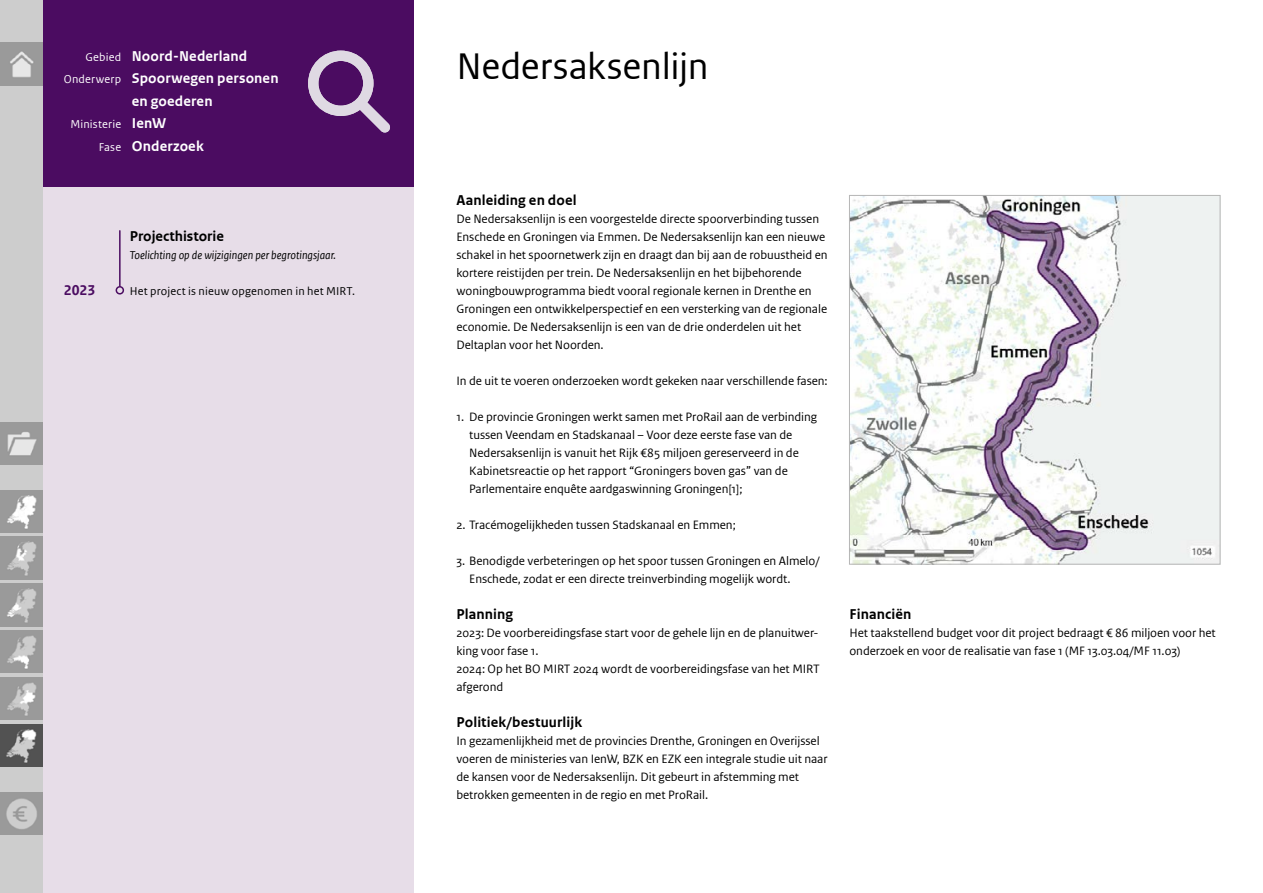
<style>
.page{position:relative;width:1263px;height:893px;background:#fff}
.page>*{position:absolute;margin:0;border:0;box-sizing:border-box;transform-origin:0 0}
._03_RO_Hoofdkop{font:39px "Rijksoverheid Sans Web Text";letter-spacing:-.005em;color:#000}
.RO_Kader_Onderwerp_wit{font:700 15px/22.5px "Rijksoverheid Sans Web Text";letter-spacing:.01em;color:#fff;text-align:center}
._05_RO_Alineakop{font:700 15px "Rijksoverheid Sans Web Text";letter-spacing:.005em;color:#000}
._05_RO_Alineakop__-_H2_voor_TG{font:700 15px "Rijksoverheid Sans Web Text";letter-spacing:.01em;color:#000}
._13_RO_Kader_Kop_zwart{font:700 15px "Rijksoverheid Sans Web Text";color:#000}
._15_RO_Kader_Broodtekst_zwart{font:700 15px "Rijksoverheid Sans Web Text";color:#4b0c61}
._09_RO_Broodtekst{font:12.75px/18px "Rijksoverheid Sans Web Text";letter-spacing:-.005em;color:#000}
._14_RO_Kader_Subkop{font:italic 12px "Rijksoverheid Sans Web Text";color:#000}
._15_RO_Kader_Broodtekst_zwart-2{font:12px "Rijksoverheid Sans Web Text";letter-spacing:.015em;color:#000}
.RO_Kader_Onderwerp_wit-2{font:12px "Rijksoverheid Sans Web Text";letter-spacing:.01em;color:#fff}
.s1{font-weight:400;font-size:12px}
.s2{font-weight:700;font-size:15px}
</style>
<div class="page">
<div style="left:0;top:187px;width:414px;height:706px;background:#e7dde8"></div>
<div style="left:0;top:0;width:414px;height:187px;background:#4b0c61"></div>
<hr style="left:119px;top:231px;width:2px;height:57px;background:#4b0c61">
<div style="left:116px;top:286px;width:8px;height:9px;border:2px solid #4b0c61;border-radius:50%"></div>
<svg style="left:308px;top:51px;width:82px;height:82px"></svg>
<img style="left:851px;top:197px;width:367px;height:365px">
<div style="left:849px;top:195px;width:371px;height:369px;border:1px solid #b6b6b6"></div>
<div style="left:0;top:0;width:43px;height:893px;background:#cdcdcd"></div>
<img style="left:0;top:43px;width:42px;height:42px">
<img style="left:0;top:422px;width:42px;height:43px">
<img style="left:0;top:490px;width:42px;height:43px">
<img style="left:0;top:537px;width:42px;height:42px">
<img style="left:0;top:584px;width:42px;height:42px">
<img style="left:0;top:630px;width:42px;height:43px">
<img style="left:0;top:677px;width:42px;height:43px">
<img style="left:0;top:724px;width:42px;height:42px">
<img style="left:0;top:792px;width:42px;height:42px">
<p class="RO_Kader_Onderwerp_wit" style="left:85px;top:45px;width:163px"><span class="s1">Gebied</span> Noord-Nederland</p>
<p class="RO_Kader_Onderwerp_wit" style="left:64px;top:67px;width:216px"><span class="s1">Onderwerp</span> Spoorwegen personen en goederen</p>
<p class="RO_Kader_Onderwerp_wit-2" style="left:70px;top:117px;width:97px">Ministerie <span class="s2">IenW</span></p>
<p class="RO_Kader_Onderwerp_wit" style="left:99px;top:135px;width:107px"><span class="s1">Fase</span> Onderzoek</p>
<p class="_13_RO_Kader_Kop_zwart" style="left:130px;top:227px;width:96px">Projecthistorie</p>
<p class="_14_RO_Kader_Subkop" style="left:130px;top:248px;width:208px">Toelichting op de wijzigingen per begrotingsjaar.</p>
<p class="_15_RO_Kader_Broodtekst_zwart" style="left:64px;top:281px;width:33px">2023</p>
<p class="_15_RO_Kader_Broodtekst_zwart-2" style="left:130px;top:284px;width:227px">Het project is nieuw opgenomen in het MIRT.</p>
<h1 class="_03_RO_Hoofdkop" style="left:456px;top:43px;width:254px">Nedersaksenlijn</h1>
<h2 class="_05_RO_Alineakop__-_H2_voor_TG" style="left:456px;top:191px;width:122px">Aanleiding en doel</h2>
<p class="_09_RO_Broodtekst" style="left:456px;top:209px;width:373px">De Nedersaksenlijn is een voorgestelde directe spoorverbinding tussen Enschede en Groningen via Emmen. De Nedersaksenlijn kan een nieuwe schakel in het spoornetwerk zijn en draagt dan bij aan de robuustheid en kortere reistijden per trein. De Nedersaksenlijn en het bijbehorende woningbouwprogramma biedt vooral regionale kernen in Drenthe en Groningen een ontwikkelperspectief en een versterking van de regionale economie. De Nedersaksenlijn is een van de drie onderdelen uit het Deltaplan voor het Noorden.</p>
<p class="_09_RO_Broodtekst" style="left:456px;top:371px;width:373px">In de uit te voeren onderzoeken wordt gekeken naar verschillende fasen:</p>
<p class="_09_RO_Broodtekst" style="left:469px;top:407px;width:349px;text-indent:-13px">1. De provincie Groningen werkt samen met ProRail aan de verbinding tussen Veendam en Stadskanaal – Voor deze eerste fase van de Nedersaksenlijn is vanuit het Rijk €85 miljoen gereserveerd in de Kabinetsreactie op het rapport “Groningers boven gas” van de Parlementaire enquête aardgaswinning Groningen[1];</p>
<p class="_09_RO_Broodtekst" style="left:456px;top:515px;width:281px">2. Tracémogelijkheden tussen Stadskanaal en Emmen;</p>
<p class="_09_RO_Broodtekst" style="left:469px;top:551px;width:352px;text-indent:-13px">3. Benodigde verbeteringen op het spoor tussen Groningen en Almelo/<br>Enschede, zodat er een directe treinverbinding mogelijk wordt.</p>
<h3 class="_05_RO_Alineakop" style="left:456px;top:605px;width:58px">Planning</h3>
<p class="_09_RO_Broodtekst" style="left:456px;top:623px;width:365px">2023: De voorbereidingsfase start voor de gehele lijn en de planuitwer&shy;king voor fase 1.<br>2024: Op het BO MIRT 2024 wordt de voorbereidingsfase van het MIRT afgerond</p>
<h3 class="_05_RO_Alineakop" style="left:456px;top:713px;width:127px">Politiek/bestuurlijk</h3>
<p class="_09_RO_Broodtekst" style="left:456px;top:731px;width:373px">In gezamenlijkheid met de provincies Drenthe, Groningen en Overijssel voeren de ministeries van IenW, BZK en EZK een integrale studie uit naar de kansen voor de Nedersaksenlijn. Dit gebeurt in afstemming met betrokken gemeenten in de regio en met ProRail.</p>
<h3 class="_05_RO_Alineakop" style="left:849px;top:605px;width:64px">Financiën</h3>
<p class="_09_RO_Broodtekst" style="left:849px;top:623px;width:368px">Het taakstellend budget voor dit project bedraagt € 86 miljoen voor het onderzoek en voor de realisatie van fase 1 (MF 13.03.04/MF 11.03)</p>
</div>
